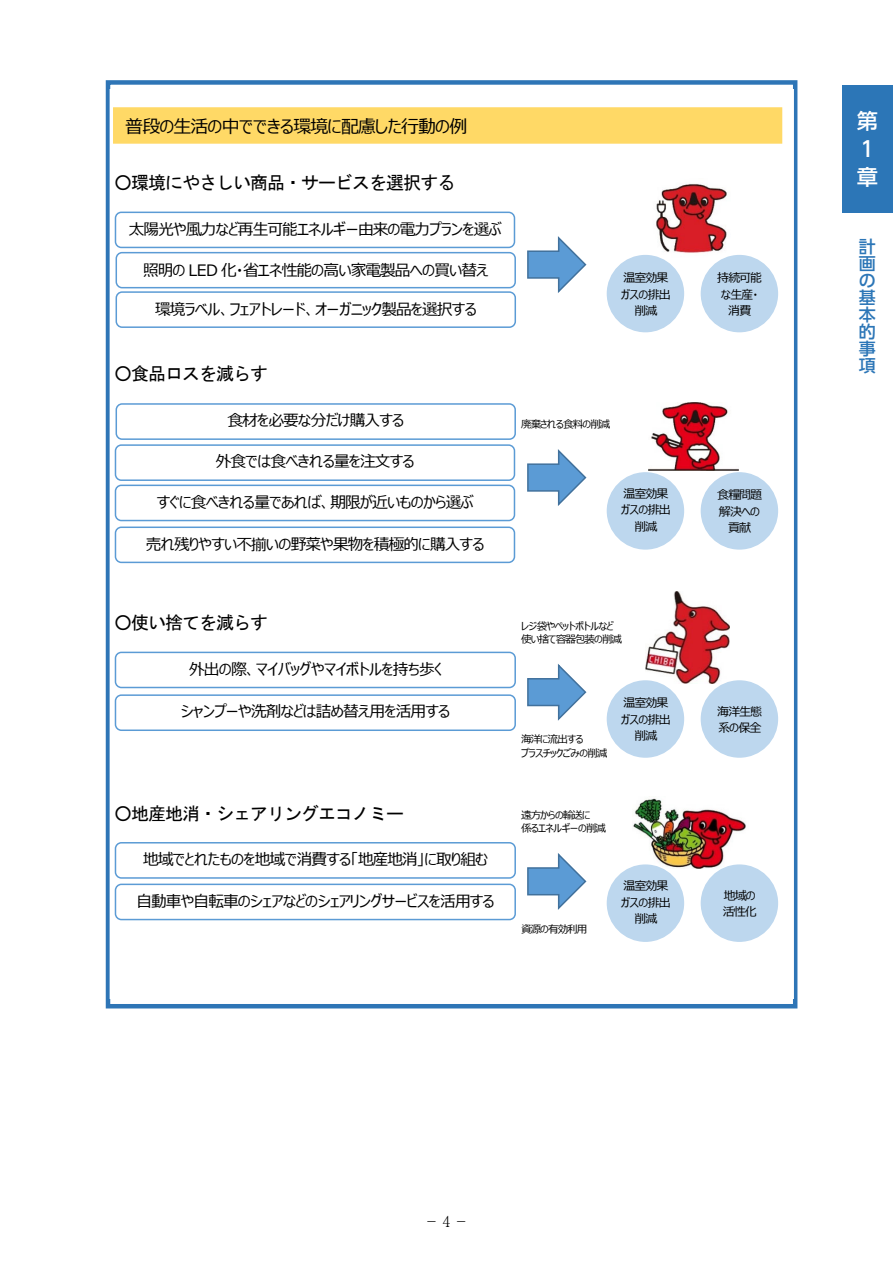
<style>
.page{position:relative;width:893px;height:1263px;background:#fff}
.page>*{position:absolute;margin:0;border:0;box-sizing:border-box;transform-origin:0 0}
.t1{font:500 21.3px/27.6px "UD Shin Go Pr 6";color:#fff}
.t2{font:18px "MS Gothic";letter-spacing:-.055em;color:#000}
.t3{font:18px "Meiryo UI";letter-spacing:-.05em;color:#000}
.t4{font:500 16.95px/17px "UD Shin Go Pr 6";color:#2c76b7;text-align:justify}
.t5{font:15.75px "Meiryo UI";letter-spacing:-.035em;color:#000}
.t6{font:15.75px "Meiryo UI";letter-spacing:-.065em;color:#000}
.t7{font:300 14.85px "Ryumin Pr 6";color:#000}
.t8{font:12px/16.5px "Meiryo UI";letter-spacing:-.075em;color:#000;text-align:center}
.t9{font:10.5px/13.5px "Meiryo UI";letter-spacing:-.055em;color:#000}
.t10{font:10.5px "Meiryo UI";letter-spacing:-.095em;color:#000}
</style>
<div class="page">
<div style="left:106px;top:80px;width:691px;height:928px;border:4px solid #2e75b6"></div>
<img style="left:110px;top:90px;width:683px;height:909px">
<div style="left:114px;top:108px;width:667px;height:35px;background:#ffd966"></div>
<div style="left:113px;top:107px;width:669px;height:37px;border:2px solid #ffd966"></div>
<img style="left:114px;top:114px;width:667px;height:23px">
<img style="left:648px;top:179px;width:87px;height:80px">
<div style="left:607px;top:256px;width:76px;height:76px;background:#bdd7ee;border-radius:50%"></div>
<div style="left:607px;top:255px;width:77px;height:77px;border:2px solid #bdd7ee;border-radius:50%"></div>
<div style="left:701px;top:256px;width:76px;height:76px;background:#bdd7ee;border-radius:50%"></div>
<div style="left:701px;top:255px;width:77px;height:77px;border:2px solid #bdd7ee;border-radius:50%"></div>
<svg style="left:526px;top:234px;width:61px;height:61px"></svg>
<div style="left:115px;top:212px;width:399px;height:35px;background:#fff;border-radius:6px"></div>
<div style="left:115px;top:212px;width:400px;height:36px;border:2px solid #5b9bd5;border-radius:6px"></div>
<div style="left:116px;top:253px;width:399px;height:35px;background:#fff;border-radius:6px"></div>
<div style="left:116px;top:252px;width:400px;height:36px;border:2px solid #5b9bd5;border-radius:6px"></div>
<div style="left:116px;top:292px;width:399px;height:35px;background:#fff;border-radius:6px"></div>
<div style="left:116px;top:291px;width:400px;height:37px;border:2px solid #5b9bd5;border-radius:6px"></div>
<div style="left:114px;top:165px;width:391px;height:34px;background:#fff"></div>
<div style="left:116px;top:404px;width:399px;height:35px;background:#fff;border-radius:6px"></div>
<div style="left:116px;top:403px;width:400px;height:37px;border:2px solid #5b9bd5;border-radius:6px"></div>
<div style="left:115px;top:445px;width:399px;height:35px;background:#fff;border-radius:6px"></div>
<div style="left:115px;top:444px;width:400px;height:37px;border:2px solid #5b9bd5;border-radius:6px"></div>
<div style="left:115px;top:485px;width:399px;height:35px;background:#fff;border-radius:6px"></div>
<div style="left:115px;top:485px;width:400px;height:36px;border:2px solid #5b9bd5;border-radius:6px"></div>
<div style="left:115px;top:527px;width:399px;height:35px;background:#fff;border-radius:6px"></div>
<div style="left:115px;top:526px;width:400px;height:37px;border:2px solid #5b9bd5;border-radius:6px"></div>
<img style="left:648px;top:403px;width:91px;height:68px">
<div style="left:607px;top:473px;width:76px;height:76px;background:#bdd7ee;border-radius:50%"></div>
<div style="left:607px;top:472px;width:77px;height:78px;border:2px solid #bdd7ee;border-radius:50%"></div>
<div style="left:701px;top:473px;width:76px;height:76px;background:#bdd7ee;border-radius:50%"></div>
<div style="left:701px;top:472px;width:77px;height:78px;border:2px solid #bdd7ee;border-radius:50%"></div>
<div style="left:521px;top:417px;width:91px;height:23px;background:#fff"></div>
<svg style="left:526px;top:447px;width:61px;height:61px"></svg>
<img style="left:114px;top:355px;width:391px;height:34px">
<img style="left:633px;top:796px;width:115px;height:73px">
<div style="left:607px;top:865px;width:76px;height:76px;background:#bdd7ee;border-radius:50%"></div>
<div style="left:607px;top:864px;width:77px;height:78px;border:2px solid #bdd7ee;border-radius:50%"></div>
<div style="left:701px;top:865px;width:76px;height:76px;background:#bdd7ee;border-radius:50%"></div>
<div style="left:701px;top:864px;width:77px;height:78px;border:2px solid #bdd7ee;border-radius:50%"></div>
<div style="left:115px;top:843px;width:400px;height:35px;background:#fff;border-radius:6px"></div>
<div style="left:115px;top:842px;width:401px;height:37px;border:2px solid #5b9bd5;border-radius:6px"></div>
<div style="left:115px;top:884px;width:400px;height:35px;background:#fff;border-radius:6px"></div>
<div style="left:115px;top:884px;width:401px;height:36px;border:2px solid #5b9bd5;border-radius:6px"></div>
<img style="left:521px;top:807px;width:90px;height:35px">
<div style="left:521px;top:920px;width:80px;height:22px;background:#fff"></div>
<svg style="left:526px;top:851px;width:61px;height:61px"></svg>
<img style="left:114px;top:796px;width:391px;height:33px">
<img style="left:645px;top:591px;width:84px;height:92px">
<div style="left:701px;top:681px;width:76px;height:76px;background:#bdd7ee;border-radius:50%"></div>
<div style="left:701px;top:680px;width:77px;height:78px;border:2px solid #bdd7ee;border-radius:50%"></div>
<div style="left:607px;top:681px;width:76px;height:76px;background:#bdd7ee;border-radius:50%"></div>
<div style="left:607px;top:680px;width:77px;height:78px;border:2px solid #bdd7ee;border-radius:50%"></div>
<div style="left:115px;top:652px;width:400px;height:35px;background:#fff;border-radius:6px"></div>
<div style="left:115px;top:652px;width:401px;height:36px;border:2px solid #5b9bd5;border-radius:6px"></div>
<div style="left:115px;top:695px;width:400px;height:35px;background:#fff;border-radius:6px"></div>
<div style="left:115px;top:694px;width:401px;height:37px;border:2px solid #5b9bd5;border-radius:6px"></div>
<img style="left:521px;top:618px;width:112px;height:34px">
<svg style="left:526px;top:662px;width:61px;height:60px"></svg>
<img style="left:521px;top:732px;width:86px;height:36px">
<img style="left:114px;top:605px;width:391px;height:33px">
<div style="left:842px;top:85px;width:51px;height:128px;background:#2c76b7"></div>
<p class="t3" style="left:125px;top:114px;width:344px">普段の⽣活の中でできる環境に配慮した⾏動の例</p>
<p class="t2" style="left:114px;top:174px;width:343px">○環境にやさしい商品・サービスを選択する</p>
<p class="t5" style="left:129px;top:218px;width:374px">太陽光や⾵⼒など再⽣可能エネルギー由来の電⼒プランを選ぶ</p>
<p class="t6" style="left:143px;top:259px;width:347px">照明の LED 化・省エネ性能の⾼い家電製品への買い替え</p>
<p class="t5" style="left:155px;top:298px;width:323px">環境ラベル、フェアトレード、オーガニック製品を選択する</p>
<p class="t8" style="left:621px;top:270px;width:52px">温室効果ガスの排出削減</p>
<p class="t8" style="left:717px;top:270px;width:46px">持続可能な⽣産・消費</p>
<p class="t2" style="left:114px;top:364px;width:156px">○食品ロスを減らす</p>
<p class="t5" style="left:228px;top:409px;width:178px">⾷材を必要な分だけ購⼊する</p>
<p class="t5" style="left:216px;top:451px;width:200px">外⾷では⾷べきれる量を注⽂する</p>
<p class="t5" style="left:157px;top:491px;width:318px">すぐに⾷べきれる量であれば、期限が近いものから選ぶ</p>
<p class="t5" style="left:146px;top:533px;width:340px">売れ残りやすい不揃いの野菜や果物を積極的に購⼊する</p>
<p class="t10" style="left:521px;top:417px;width:91px">廃棄される⾷料の削減</p>
<p class="t8" style="left:621px;top:486px;width:52px">温室効果ガスの排出削減</p>
<p class="t8" style="left:717px;top:487px;width:46px">⾷糧問題解決への貢献</p>
<p class="t2" style="left:114px;top:614px;width:156px">○使い捨てを減らす</p>
<p class="t5" style="left:189px;top:658px;width:254px">外出の際、マイバッグやマイボトルを持ち歩く</p>
<p class="t5" style="left:181px;top:701px;width:271px">シャンプーや洗剤などは詰め替え⽤を活⽤する</p>
<p class="t2" style="left:114px;top:805px;width:292px">○地産地消・シェアリングエコノミー</p>
<p class="t5" style="left:143px;top:848px;width:347px">地域でとれたものを地域で消費する「地産地消」に取り組む</p>
<p class="t5" style="left:136px;top:890px;width:360px">⾃動⾞や⾃転⾞のシェアなどのシェアリングサービスを活⽤する</p>
<p class="t9" style="left:521px;top:620px;width:102px">レジ袋やペットボトルなど使い捨て容器包装の削減</p>
<p class="t9" style="left:521px;top:733px;width:88px">海洋に流出する<br>プラスチックごみの削減</p>
<p class="t8" style="left:621px;top:695px;width:52px">温室効果ガスの排出削減</p>
<p class="t9" style="left:521px;top:809px;width:87px">遠⽅からの輸送に<br>係るエネルギーの削減</p>
<p class="t8" style="left:717px;top:704px;width:46px;text-align:left">海洋⽣態系の保全</p>
<p class="t9" style="left:521px;top:923px;width:68px">資源の有効利⽤</p>
<p class="t8" style="left:621px;top:878px;width:52px">温室効果ガスの排出削減</p>
<p class="t8" style="left:723px;top:888px;width:36px;text-align:left">地域の活性化</p>
<h1 class="t1" style="left:857px;top:107px;width:22px">第<br>１章</h1>
<p class="t4" style="left:859px;top:238px;width:18px">計画の基本的事項</p>
<p class="t7" style="left:424px;top:1210px;width:46px">−4−</p>
</div>
